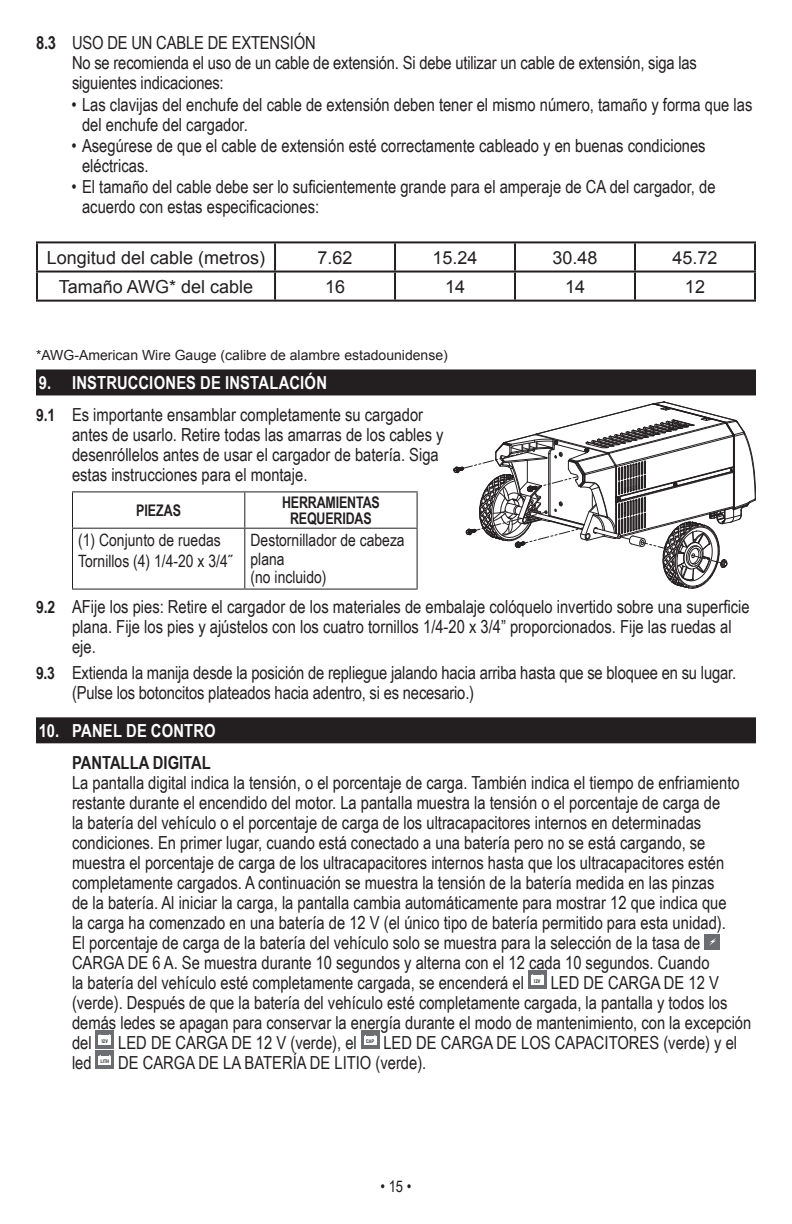
<style>
.page{position:relative;width:792px;height:1224px;background:#fff}
.page>*{position:absolute;margin:0;border:0;box-sizing:border-box;transform-origin:0 0}
.No_bullet_copy{font:18px/20px "Arial Narrow";color:#231f20}
.t1{font:18px "Arial";color:#231f20}
.t2{font:700 18px "Arial Narrow";letter-spacing:.01em;color:#fff}
.BOLD_CAPS_no_bullet{font:700 18px "Arial Narrow";color:#231f20}
.Table_Body_Text{font:17px/18.4px "Arial Narrow";color:#231f20}
.Table_Header{font:700 16px/16px "Arial Narrow";letter-spacing:-.01em;color:#231f20;text-align:center;scale:.95 1}
.t3{font:16px "Arial Narrow";color:#231f20}
.t4{font:14px "Arial";color:#231f20}
.t5{font:700 5px "Poster Gothic Round Cond ATF";color:#414041}
.s1{font-weight:700}
.s2{font-weight:700;font-size:17px}
</style>
<div class="page">
<div style="left:36px;top:369px;width:720px;height:26px;background:#231f20"></div>
<hr style="left:36px;top:241px;width:239px;height:2px;background:#231f20">
<hr style="left:36px;top:243px;width:2px;height:28px;background:#231f20">
<hr style="left:275px;top:241px;width:120px;height:2px;background:#231f20">
<hr style="left:274px;top:243px;width:2px;height:28px;background:#231f20">
<hr style="left:395px;top:241px;width:120px;height:2px;background:#231f20">
<hr style="left:394px;top:243px;width:2px;height:28px;background:#231f20">
<hr style="left:515px;top:241px;width:120px;height:2px;background:#231f20">
<hr style="left:514px;top:243px;width:2px;height:28px;background:#231f20">
<hr style="left:635px;top:241px;width:121px;height:2px;background:#231f20">
<hr style="left:634px;top:243px;width:2px;height:28px;background:#231f20">
<hr style="left:754px;top:243px;width:2px;height:28px;background:#231f20">
<hr style="left:36px;top:271px;width:239px;height:2px;background:#231f20">
<hr style="left:36px;top:273px;width:2px;height:27px;background:#231f20">
<hr style="left:275px;top:271px;width:120px;height:2px;background:#231f20">
<hr style="left:274px;top:273px;width:2px;height:27px;background:#231f20">
<hr style="left:395px;top:271px;width:120px;height:2px;background:#231f20">
<hr style="left:394px;top:273px;width:2px;height:27px;background:#231f20">
<hr style="left:515px;top:271px;width:120px;height:2px;background:#231f20">
<hr style="left:514px;top:273px;width:2px;height:27px;background:#231f20">
<hr style="left:635px;top:271px;width:121px;height:2px;background:#231f20">
<hr style="left:634px;top:273px;width:2px;height:27px;background:#231f20">
<hr style="left:754px;top:273px;width:2px;height:27px;background:#231f20">
<hr style="left:36px;top:300px;width:239px;height:2px;background:#231f20">
<hr style="left:275px;top:300px;width:120px;height:2px;background:#231f20">
<hr style="left:395px;top:300px;width:120px;height:2px;background:#231f20">
<hr style="left:515px;top:300px;width:120px;height:2px;background:#231f20">
<hr style="left:635px;top:300px;width:121px;height:2px;background:#231f20">
<hr style="left:72px;top:529px;width:1px;height:60px;background:#231f20">
<hr style="left:417px;top:529px;width:1px;height:60px;background:#231f20">
<hr style="left:245px;top:589px;width:173px;height:1px;background:#231f20">
<hr style="left:244px;top:529px;width:1px;height:60px;background:#231f20">
<hr style="left:72px;top:589px;width:173px;height:1px;background:#231f20">
<hr style="left:72px;top:491px;width:173px;height:1px;background:#231f20">
<hr style="left:72px;top:492px;width:1px;height:36px;background:#231f20">
<hr style="left:245px;top:491px;width:173px;height:1px;background:#231f20">
<hr style="left:244px;top:492px;width:1px;height:36px;background:#231f20">
<hr style="left:417px;top:492px;width:1px;height:36px;background:#231f20">
<hr style="left:72px;top:528px;width:173px;height:1px;background:#231f20">
<hr style="left:245px;top:528px;width:173px;height:1px;background:#231f20">
<div style="left:36px;top:717px;width:720px;height:26px;background:#231f20"></div>
<div style="left:705px;top:934px;width:15px;height:15px;background:#6c6d70"></div>
<svg style="left:709px;top:938px;width:7px;height:8px"></svg>
<div style="left:528px;top:971px;width:19px;height:18px;background:#6c6d70"></div>
<svg style="left:531px;top:974px;width:13px;height:3px"></svg>
<div style="left:531px;top:977px;width:12px;height:8px;background:#fff"></div>
<div style="left:96px;top:1031px;width:18px;height:18px;background:#6c6d70"></div>
<svg style="left:99px;top:1034px;width:12px;height:3px"></svg>
<div style="left:99px;top:1037px;width:12px;height:8px;background:#fff"></div>
<svg style="left:361px;top:1031px;width:18px;height:18px"></svg>
<svg style="left:364px;top:1035px;width:12px;height:2px"></svg>
<div style="left:364px;top:1038px;width:12px;height:7px;background:#fff"></div>
<svg style="left:96px;top:1051px;width:18px;height:18px"></svg>
<svg style="left:99px;top:1055px;width:12px;height:2px"></svg>
<div style="left:99px;top:1058px;width:12px;height:7px;background:#fff"></div>
<svg style="left:453px;top:402px;width:303px;height:187px"></svg>
<p class="No_bullet_copy" style="left:72px;top:32px;width:626px;text-indent:-36px"><span class="s1">8.3</span> USO DE UN CABLE DE EXTENSIÓN<br>No se recomienda el uso de un cable de extensión. Si debe utilizar un cable de extensión, siga las siguientes indicaciones:</p>
<p class="No_bullet_copy" style="left:82px;top:94px;width:672px;text-indent:-10px">• Las clavijas del enchufe del cable de extensión deben tener el mismo número, tamaño y forma que las del enchufe del cargador.</p>
<p class="No_bullet_copy" style="left:82px;top:135px;width:625px;text-indent:-10px">• Asegúrese de que el cable de extensión esté correctamente cableado y en buenas condiciones eléctricas.</p>
<p class="No_bullet_copy" style="left:82px;top:176px;width:635px;text-indent:-10px">• El tamaño del cable debe ser lo suficientemente grande para el amperaje de CA del cargador, de acuerdo con estas especificaciones:</p>
<p class="t1" style="left:47px;top:245px;width:220px">Longitud del cable (metros)</p>
<p class="t1" style="left:318px;top:245px;width:37px">7.62</p>
<p class="t1" style="left:433px;top:245px;width:47px">15.24</p>
<p class="t1" style="left:552px;top:245px;width:47px">30.48</p>
<p class="t1" style="left:672px;top:245px;width:47px">45.72</p>
<p class="t1" style="left:59px;top:275px;width:196px">Tamaño AWG* del cable</p>
<p class="t1" style="left:325px;top:275px;width:22px">16</p>
<p class="t1" style="left:445px;top:275px;width:22px">14</p>
<p class="t1" style="left:565px;top:275px;width:22px">14</p>
<p class="t1" style="left:685px;top:275px;width:22px">12</p>
<p class="t4" style="left:36px;top:346px;width:413px">*AWG-American Wire Gauge (calibre de alambre estadounidense)</p>
<p class="t2" style="left:39px;top:369px;width:290px">9. INSTRUCCIONES DE INSTALACIÓN</p>
<p class="No_bullet_copy" style="left:72px;top:404px;width:373px;text-indent:-36px"><span class="s2">9.1</span> Es importante ensamblar completamente su cargador antes de usarlo. Retire todas las amarras de los cables y desenróllelos antes de usar el cargador de batería. Siga estas instrucciones para el montaje.</p>
<p class="Table_Header" style="left:136px;top:501px;width:49px">PIEZAS</p>
<p class="Table_Header" style="left:282px;top:493px;width:104px">HERRAMIENTAS<br>REQUERIDAS</p>
<p class="Table_Body_Text" style="left:78px;top:531px;width:144px">(1) Conjunto de ruedas</p>
<p class="Table_Body_Text" style="left:78px;top:551px;width:156px">Tornillos (4) 1/4-20 x 3/4˝</p>
<p class="Table_Body_Text" style="left:251px;top:531px;width:156px">Destornillador de cabeza plana</p>
<p class="Table_Body_Text" style="left:251px;top:568px;width:77px">(no incluido)</p>
<p class="No_bullet_copy" style="left:72px;top:596px;width:679px;text-indent:-36px"><span class="s2">9.2</span> AFije los pies: Retire el cargador de los materiales de embalaje colóquelo invertido sobre una superficie plana. Fije los pies y ajústelos con los cuatro tornillos 1/4-20 x 3/4” proporcionados. Fije las ruedas al eje.</p>
<p class="No_bullet_copy" style="left:72px;top:662px;width:666px;text-indent:-36px"><span class="s2">9.3</span> Extienda la manija desde la posición de repliegue jalando hacia arriba hasta que se bloquee en su lugar. (Pulse los botoncitos plateados hacia adentro, si es necesario.)</p>
<p class="t2" style="left:39px;top:717px;width:178px">10. PANEL DE CONTRO</p>
<p class="BOLD_CAPS_no_bullet" style="left:72px;top:749px;width:140px">PANTALLA DIGITAL</p>
<p class="No_bullet_copy" style="left:72px;top:772px;width:669px">La pantalla digital indica la tensión, o el porcentaje de carga. También indica el tiempo de enfriamiento restante durante el encendido del motor. La pantalla muestra la tensión o el porcentaje de carga de<br>la batería del vehículo o el porcentaje de carga de los ultracapacitores internos en determinadas condiciones. En primer lugar, cuando está conectado a una batería pero no se está cargando, se muestra el porcentaje de carga de los ultracapacitores internos hasta que los ultracapacitores estén completamente cargados. A continuación se muestra la tensión de la batería medida en las pinzas<br>de la batería. Al iniciar la carga, la pantalla cambia automáticamente para mostrar 12 que indica que la carga ha comenzado en una batería de 12 V (el único tipo de batería permitido para esta unidad).<br>El porcentaje de carga de la batería del vehículo solo se muestra para la selección de la tasa de CARGA DE 6 A. Se muestra durante 10 segundos y alterna con el 12 cada 10 segundos. Cuando<br>la batería del vehículo esté completamente cargada, se encenderá el</p>
<p class="No_bullet_copy" style="left:72px;top:972px;width:681px;text-indent:479px">LED DE CARGA DE 12 V (verde). Después de que la batería del vehículo esté completamente cargada, la pantalla y todos los demás ledes se apagan para conservar la energía durante el modo de mantenimiento, con la excepción del</p>
<p class="t5" style="left:534px;top:978px;width:8px">12V</p>
<p class="t5" style="left:101px;top:1038px;width:8px">12V</p>
<p class="No_bullet_copy" style="left:118px;top:1032px;width:240px">LED DE CARGA DE 12 V (verde), el</p>
<p class="t5" style="left:366px;top:1038px;width:10px">CAP</p>
<p class="No_bullet_copy" style="left:383px;top:1032px;width:355px">LED DE CARGA DE LOS CAPACITORES (verde) y el</p>
<p class="No_bullet_copy" style="left:72px;top:1052px;width:21px">led</p>
<p class="t5" style="left:101px;top:1058px;width:10px">LITH</p>
<p class="No_bullet_copy" style="left:118px;top:1052px;width:310px">DE CARGA DE LA BATERÍA DE LITIO (verde).</p>
<p class="t3" style="left:380px;top:1175px;width:33px">• 15 •</p>
</div>
